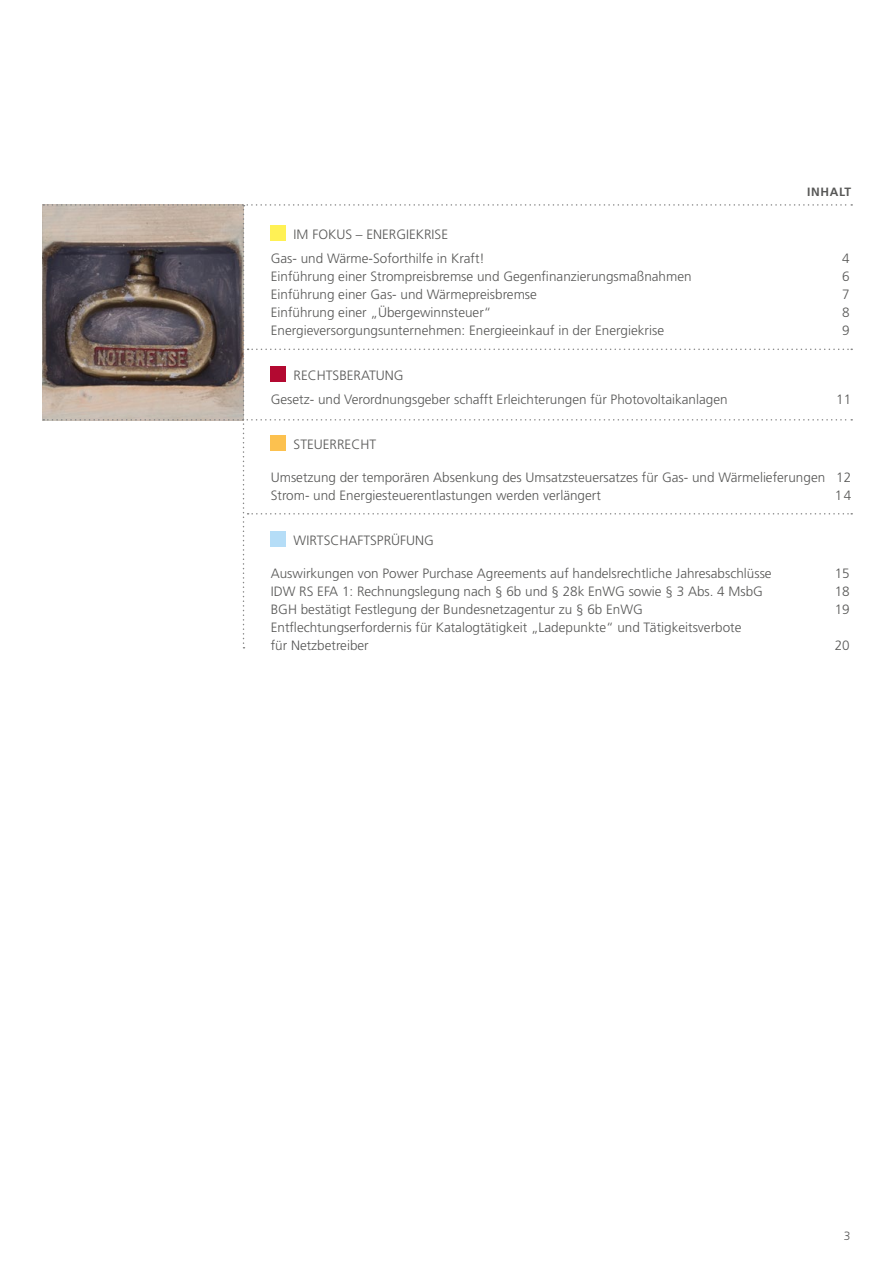
<style>
.page{position:relative;width:893px;height:1263px;background:#fff}
.page>*{position:absolute;margin:0;border:0;box-sizing:border-box;transform-origin:0 0}
.t1{font:300 13.5px/24px "Frutiger LT Std";color:#575756}
.t2{font:700 12px "Frutiger LT Std";letter-spacing:.05em;color:#575756}
.t3{font:300 12px "Frutiger LT Std";color:#575756}
</style>
<div class="page">
<svg style="left:43px;top:204px;width:809px;height:444px"></svg>
<div style="left:271px;top:225px;width:15px;height:16px;background:#fff155"></div>
<div style="left:271px;top:366px;width:15px;height:16px;background:#b30931"></div>
<div style="left:271px;top:435px;width:15px;height:16px;background:#fcc14f"></div>
<div style="left:271px;top:531px;width:15px;height:16px;background:#b5ddf7"></div>
<p class="t1" style="left:271px;top:223px;width:216px;text-indent:23px">IM FOKUS – ENERGIEKRISE<br>Gas- und Wärme-Soforthilfe in Kraft!</p>
<p class="t2" style="left:807px;top:184px;width:45px">INHALT</p>
<p class="t1" style="left:842px;top:247px;width:9px">4</p>
<p class="t1" style="left:271px;top:265px;width:422px">Einführung einer Strompreisbremse und Gegenfinanzierungsmaßnahmen</p>
<p class="t1" style="left:842px;top:265px;width:9px">6</p>
<p class="t1" style="left:271px;top:283px;width:268px">Einführung einer Gas- und Wärmepreisbremse</p>
<p class="t1" style="left:842px;top:283px;width:9px">7</p>
<p class="t1" style="left:271px;top:301px;width:222px">Einführung einer „Übergewinnsteuer“</p>
<p class="t1" style="left:842px;top:301px;width:9px">8</p>
<p class="t1" style="left:271px;top:319px;width:395px">Energieversorgungsunternehmen: Energieeinkauf in der Energiekrise</p>
<p class="t1" style="left:842px;top:319px;width:9px">9</p>
<p class="t1" style="left:271px;top:364px;width:458px;text-indent:23px">RECHTSBERATUNG<br>Gesetz- und Verordnungsgeber schafft Erleichterungen für Photovoltaikanlagen</p>
<p class="t1" style="left:836px;top:388px;width:17px">11</p>
<p class="t1" style="left:294px;top:433px;width:84px">STEUERRECHT</p>
<p class="t1" style="left:271px;top:469px;width:582px;line-height:18px">Umsetzung der temporären Absenkung des Umsatzsteuersatzes für Gas- und Wärmelieferungen 12<br>Strom- und Energiesteuerentlastungen werden verlängert</p>
<p class="t1" style="left:835px;top:484px;width:18px">14</p>
<p class="t1" style="left:294px;top:529px;width:142px">WIRTSCHAFTSPRÜFUNG</p>
<p class="t1" style="left:271px;top:562px;width:502px">Auswirkungen von Power Purchase Agreements auf handelsrechtliche Jahresabschlüsse</p>
<p class="t1" style="left:835px;top:562px;width:17px">15</p>
<p class="t1" style="left:271px;top:580px;width:494px">IDW RS EFA 1: Rechnungslegung nach § 6b und § 28k EnWG sowie § 3 Abs. 4 MsbG</p>
<p class="t1" style="left:835px;top:580px;width:17px">18</p>
<p class="t1" style="left:271px;top:598px;width:374px">BGH bestätigt Festlegung der Bundesnetzagentur zu § 6b EnWG</p>
<p class="t1" style="left:835px;top:598px;width:17px">19</p>
<p class="t1" style="left:271px;top:619px;width:472px;line-height:18px">Entflechtungserfordernis für Katalogtätigkeit „Ladepunkte“ und Tätigkeitsverbote für Netzbetreiber</p>
<p class="t1" style="left:835px;top:634px;width:17px">20</p>
<p class="t3" style="left:844px;top:1229px;width:8px">3</p>
</div>
